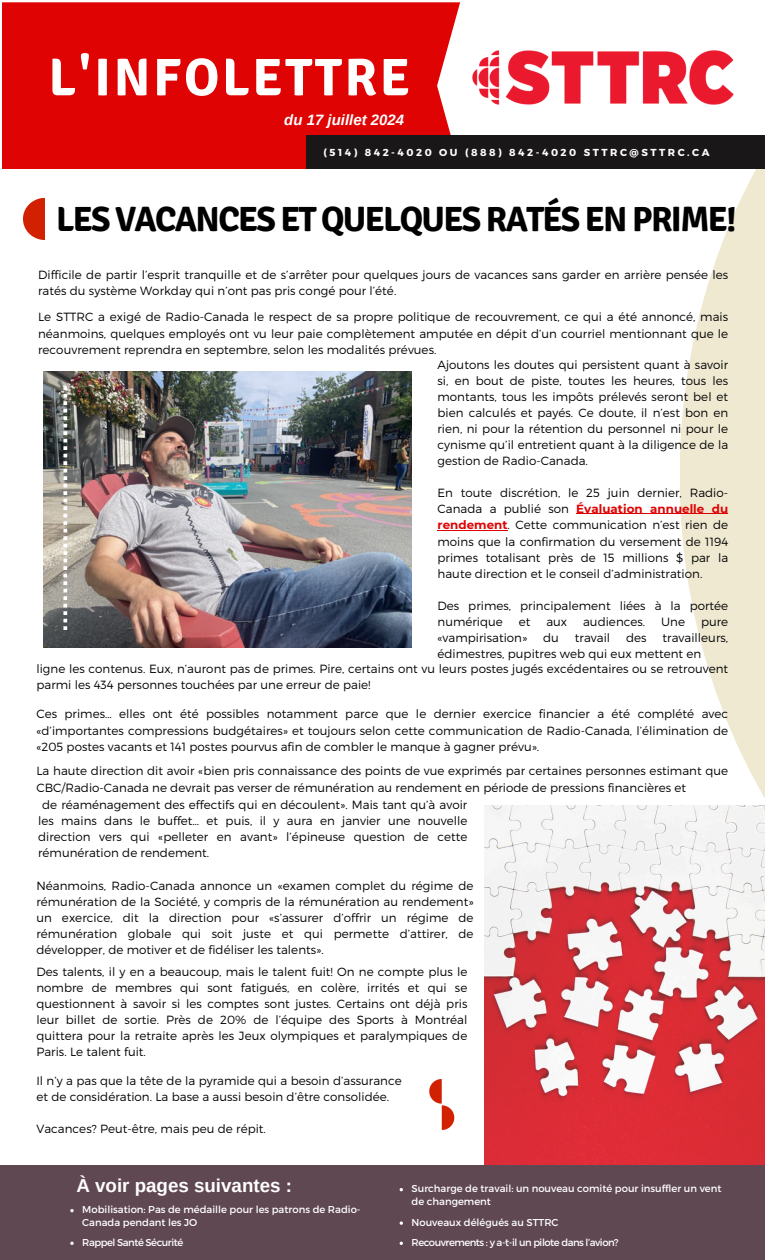
<style>
.page{position:relative;width:765px;height:1260px;background:#fff}
.page>*{position:absolute;margin:0;border:0;box-sizing:border-box;transform-origin:0 0}
.t1{font:700 52.88px "Signika";letter-spacing:.05em;color:#fff}
.t2{font:700 35px "Signika";letter-spacing:-.045em;color:#000}
.t3{font:700 18.75px "Arimo";color:#fff}
.t4{font:italic 700 15px "Arimo";color:#fff}
.t5{font:300 11.88px/16px "Montserrat";letter-spacing:.005em;color:#000;text-align:justify}
.t6{font:700 10.12px "Montserrat";letter-spacing:.25em;color:#fff}
.t7{font:10px/12.5px "Montserrat";color:#fff}
.t8{font:10px "Montserrat";letter-spacing:-.045em;color:#fff}
.t9{font:300 8.12px "Montserrat";color:#000}
.s1{font-weight:700;color:#df0303}
</style>
<div class="page">
<svg style="left:680px;top:169px;width:85px;height:637px;fill:#efe9d2"></svg>
<img style="left:23px;top:199px;width:21px;height:41px">
<div style="left:2px;top:2px;width:458px;height:167px;background:#df0303"></div>
<img style="left:439px;top:38px;width:326px;height:98px">
<div style="left:306px;top:136px;width:459px;height:33px;background:#1a1718"></div>
<img style="left:44px;top:372px;width:367px;height:275px">
<img style="left:485px;top:806px;width:280px;height:359px">
<div style="left:0;top:1165px;width:765px;height:95px;background:#604852"></div>
<img style="left:429px;top:1079px;width:68px;height:51px">
<svg style="left:63px;top:386px;width:4px;height:244px"></svg>
<svg style="left:70px;top:1209px;width:4px;height:3px"></svg>
<hr style="left:576px;top:513px;width:152px;height:1px;background:#df0303">
<hr style="left:438px;top:530px;width:70px;height:1px;background:#df0303">
<svg style="left:400px;top:1221px;width:3px;height:4px"></svg>
<svg style="left:70px;top:1242px;width:4px;height:3px"></svg>
<h6 class="t1" style="left:48px;top:45px;width:363px">L'INFOLETTRE</h6>
<p class="t4" style="left:284px;top:111px;width:121px">du 17 juillet 2024</p>
<h4 class="t6" style="left:323px;top:145px;width:388px">(514) 842-4020 OU (888) 842-4020 STTRC@STTRC.CA</h4>
<h5 class="t2" style="left:56px;top:198px;width:682px">LES VACANCES ET QUELQUES RATÉS EN PRIME!</h5>
<h5 class="t5" style="left:38px;top:266px;width:692px;line-height:16.6px">Difficile de partir l’esprit tranquille et de s’arrêter pour quelques jours de vacances sans garder en arrière pensée les ratés du système Workday qui n’ont pas pris congé pour l’été.</h5>
<p class="t5" style="left:38px;top:308px;width:692px;line-height:16.6px">Le STTRC a exigé de Radio-Canada le respect de sa propre politique de recouvrement, ce qui a été annoncé, mais néanmoins, quelques employés ont vu leur paie complètement amputée en dépit d’un courriel mentionnant que le recouvrement reprendra en septembre, selon les modalités prévues.</p>
<h5 class="t5" style="left:438px;top:356px;width:292px">Ajoutons les doutes qui persistent quant à savoir si, en bout de piste, toutes les heures, tous les montants, tous les impôts prélevés seront bel et bien calculés et payés. Ce doute, il n’est bon en rien, ni pour la rétention du personnel ni pour le cynisme qu’il entretient quant à la diligence de la gestion de Radio-Canada.</h5>
<h5 class="t5" style="left:438px;top:484px;width:292px">En toute discrétion, le 25 juin dernier, Radio-Canada a publié son <span class="s1">Évaluation annuelle du rendement</span>. Cette communication n’est rien de moins que la confirmation du versement de 1194 primes totalisant près de 15 millions $ par la haute direction et le conseil d’administration.</h5>
<p class="t5" style="left:438px;top:597px;width:292px">Des primes, principalement liées à la portée numérique</p>
<h5 class="t9" style="left:119px;top:418px;width:9px">er</h5>
<p class="t5" style="left:519px;top:613px;width:13px">et</p>
<p class="t5" style="left:546px;top:613px;width:22px">aux</p>
<p class="t5" style="left:583px;top:613px;width:64px">audiences.</p>
<p class="t5" style="left:661px;top:613px;width:25px">Une</p>
<p class="t5" style="left:701px;top:613px;width:29px">pure</p>
<p class="t5" style="left:438px;top:629px;width:91px">«vampirisation»</p>
<p class="t5" style="left:543px;top:629px;width:17px">du</p>
<p class="t5" style="left:575px;top:629px;width:37px">travail</p>
<p class="t5" style="left:626px;top:629px;width:22px">des</p>
<p class="t5" style="left:438px;top:629px;width:292px;text-indent:225px">travailleurs, édimestres, pupitres web qui eux mettent en</p>
<h3 class="t5" style="left:36px;top:661px;width:693px">ligne les contenus. Eux, n’auront pas de primes. Pire, certains ont vu leurs postes jugés excédentaires ou se retrouvent parmi les 434 personnes touchées par une erreur de paie!</h3>
<h5 class="t5" style="left:36px;top:705px;width:693px;line-height:16.4px">Ces primes… elles ont été possibles notamment parce que le dernier exercice financier a été complété avec «d’importantes compressions budgétaires» et toujours selon cette communication de Radio-Canada, l’élimination de «205 postes vacants et 141 postes pourvus afin de combler le manque à gagner prévu».</h5>
<h5 class="t5" style="left:36px;top:762px;width:693px;line-height:16.4px">La haute direction dit avoir «bien pris connaissance des points de vue exprimés par certaines personnes estimant que<br>CBC/Radio-Canada ne devrait pas verser de rémunération au rendement en période de pressions financières et</h5>
<p class="t5" style="left:38px;top:796px;width:431px;text-indent:4px">de réaménagement des effectifs qui en découlent». Mais tant qu’à avoir les mains dans le buffet… et puis, il y aura en janvier une nouvelle direction vers qui «pelleter en avant» l’épineuse question de cette rémunération de rendement.</p>
<h5 class="t5" style="left:36px;top:877px;width:439px">Néanmoins, Radio-Canada annonce un «examen complet du régime de rémunération de la Société, y compris de la rémunération au rendement» un exercice, dit la direction pour «s’assurer d’offrir un régime de rémunération globale qui soit juste et qui permette d’attirer, de développer, de motiver et de fidéliser les talents».</h5>
<h5 class="t5" style="left:36px;top:964px;width:432px">Des talents, il y en a beaucoup, mais le talent fuit! On ne compte plus le nombre de membres qui sont fatigués, en colère, irrités et qui se questionnent à savoir si les comptes sont justes. Certains ont déjà pris leur billet de sortie. Près de 20% de l’équipe des Sports à Montréal quittera pour la retraite après les Jeux olympiques et paralympiques de Paris. Le talent fuit.</h5>
<h5 class="t5" style="left:36px;top:1072px;width:367px">Il n’y a pas que la tête de la pyramide qui a besoin d’assurance et de considération. La base a aussi besoin d’être consolidée.</h5>
<h5 class="t5" style="left:36px;top:1120px;width:231px">Vacances? Peut-être, mais peu de répit.</h5>
<h5 class="t3" style="left:76px;top:1175px;width:217px">À voir pages suivantes :</h5>
<p class="t7" style="left:82px;top:1203px;width:280px">Mobilisation: Pas de médaille pour les patrons de Radio-<br>Canada pendant les JO</p>
<p class="t8" style="left:82px;top:1236px;width:102px">Rappel Santé Sécurité</p>
<p class="t7" style="left:412px;top:1182px;width:311px">Surcharge de travail: un nouveau comité pour insuffler un vent de changement</p>
<p class="t7" style="left:412px;top:1215px;width:148px">Nouveaux délégués au STTRC</p>
<p class="t8" style="left:412px;top:1236px;width:209px">Recouvrements : y a-t-il un pilote dans l’avion?</p>
</div>
